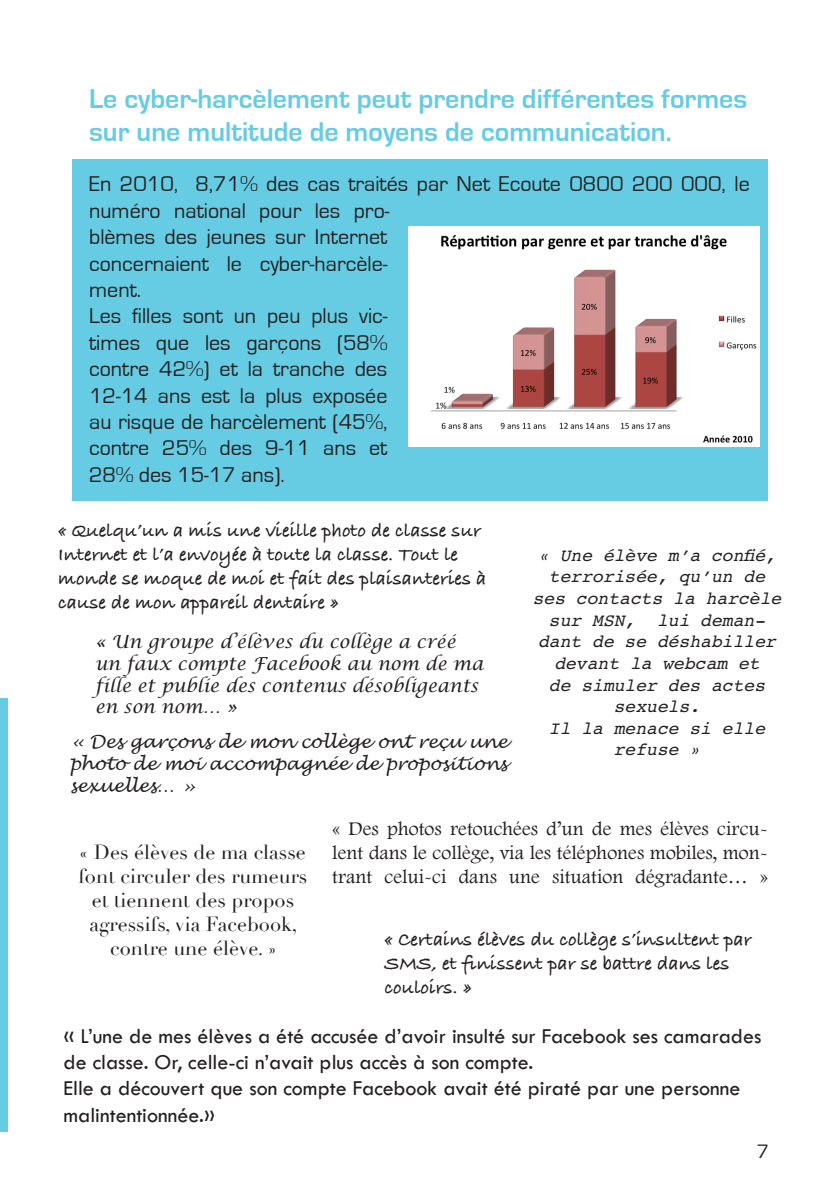
<style>
.page{position:relative;width:840px;height:1191px;background:#fff}
.page>*{position:absolute;margin:0;border:0;box-sizing:border-box;transform-origin:0 0}
.t1{font:700 28px/33.6px "Eurostile";color:#66cce3}
.t2{font:22px/26.4px "Eurostile";color:#231f20}
.t3{font:22px/26.4px "Tw Cen";color:#231f20}
.t4{font:20px/24px "Bradley Hand ITCTT Bold";color:#231f20}
.t5{font:20px/24px "Footlight MT Light";color:#231f20;text-align:justify}
.t6{font:20px/24px "Didot";color:#231f20;text-align:center}
.t7{font:20px "Eurostile";color:#231f20}
.t8{font:italic 18px/21.6px "Courier";color:#231f20;text-align:center}
.t9{font:italic 18px/21.6px "Lucida Calligraphy";color:#231f20}
.t10{font:italic 18px/21.6px "Lucida Handwriting";color:#231f20;text-align:justify}
</style>
<div class="page">
<div style="left:0;top:698px;width:7px;height:433px;background:#66cce3"></div>
<div style="left:72px;top:160px;width:695px;height:341px;background:#66cce3"></div>
<img style="left:408px;top:227px;width:351px;height:220px">
<p class="t1" style="left:89px;top:82px;width:659px">Le cyber-harcèlement peut prendre différentes formes sur une multitude de moyens de communication.</p>
<p class="t2" style="left:89px;top:171px;width:661px">En 2010, 8,71% des cas traités par Net Ecoute 0800 200 000, le numéro national pour les pro-<br>blèmes des jeunes sur Internet<br>concernaient le cyber-harcèle-<br>ment.</p>
<p class="t2" style="left:89px;top:303px;width:300px;text-align:justify">Les filles sont un peu plus vic&shy;times que les garçons (58% contre 42%) et la tranche des 12-14 ans est la plus exposée au risque de harcèlement (45%, contre 25% des 9-11 ans et 28% des 15-17 ans).</p>
<p class="t4" style="left:58px;top:517px;width:429px">« Quelqu’un a mis une vieille photo de classe sur Internet et l’a envoyée à toute la classe. Tout le monde se moque de moi et fait des plaisanteries à cause de mon appareil dentaire »</p>
<p class="t9" style="left:95px;top:632px;width:389px">« Un groupe d’élèves du collège a créé un faux compte Facebook au nom de ma fille et publie des contenus désobligeants en son nom… »</p>
<p class="t10" style="left:69px;top:732px;width:439px">« Des garçons de mon collège ont reçu une photo de moi accompagnée de propositions sexuelles… »</p>
<p class="t8" style="left:532px;top:544px;width:250px">« Une élève m’a confié, terrorisée, qu’un de ses contacts la harcèle sur MSN, lui deman&shy;dant de se déshabiller devant la webcam et<br>de simuler des actes sexuels.<br>Il la menace si elle refuse »</p>
<p class="t6" style="left:78px;top:840px;width:230px">« Des élèves de ma classe font circuler des rumeurs et tiennent des propos agressifs, via Facebook, contre une élève. »</p>
<p class="t5" style="left:332px;top:816px;width:437px">« Des photos retouchées d’un de mes élèves circu&shy;lent dans le collège, via les téléphones mobiles, mon&shy;trant celui-ci dans une situation dégradante… »</p>
<p class="t4" style="left:384px;top:926px;width:368px">« Certains élèves du collège s’insultent par<br>SMS, et finissent par se battre dans les couloirs. »</p>
<p class="t3" style="left:63px;top:1022px;width:699px">« L’une de mes élèves a été accusée d’avoir insulté sur Facebook ses camarades de classe. Or, celle-ci n’avait plus accès à son compte.<br>Elle a découvert que son compte Facebook avait été piraté par une personne malintentionnée.»</p>
<p class="t7" style="left:756px;top:1140px;width:14px">7</p>
</div>
